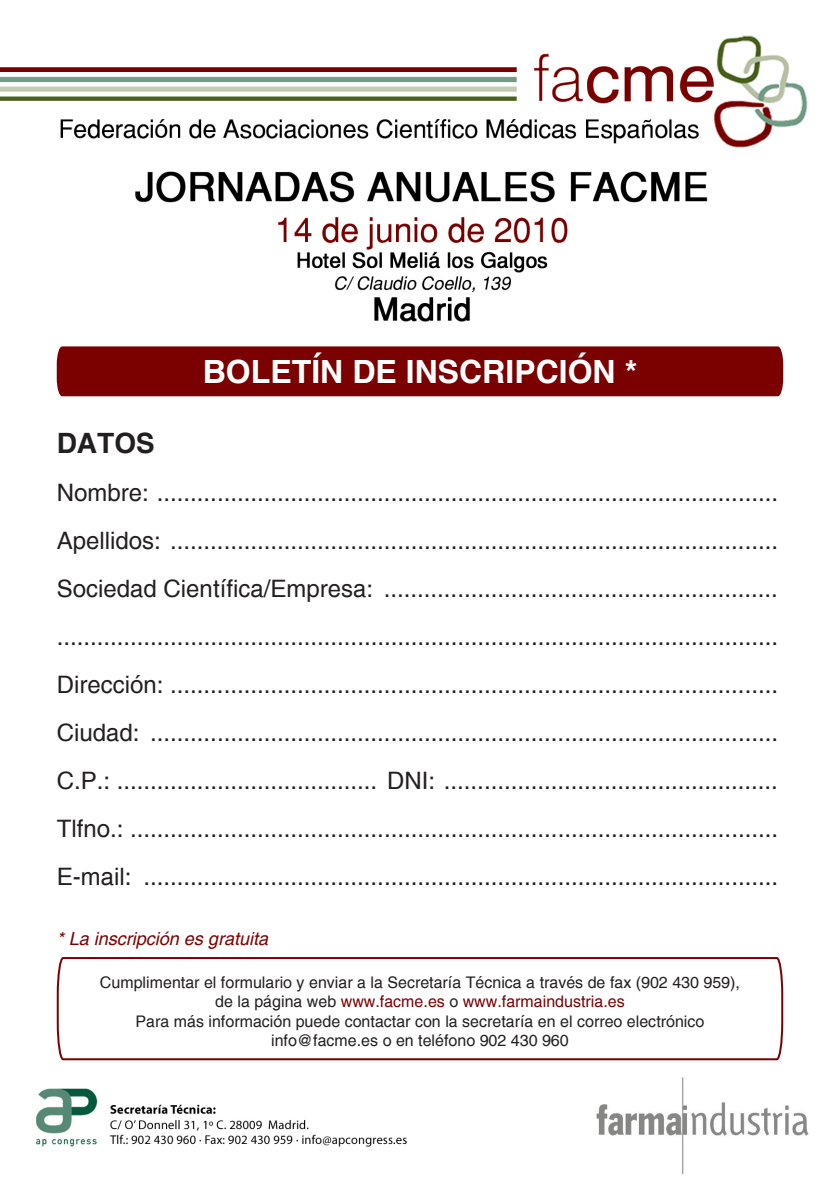
<style>
.page{position:relative;width:840px;height:1191px;background:#fff}
.page>*{position:absolute;margin:0;border:0;box-sizing:border-box;transform-origin:0 0}
.t1{font:700 32px "Helvetica";color:#fff}
.t2{font:700 28px "Helvetica";color:#231f20}
.t3{font:24px "Helvetica";color:#231f20}
.t4{font:italic 18px "Helvetica";color:#7b0100}
.t5{font:16px "Helvetica";color:#231f20}
.t6{font:16px "Helvetica";color:#7b0100}
.s1{color:#231f20}
</style>
<div class="page">
<img style="left:0;top:35px;width:809px;height:1139px">
<div style="left:57px;top:346px;width:725px;height:50px;background:#7b0100"></div>
<svg style="left:56px;top:956px;width:727px;height:105px"></svg>
<p class="t1" style="left:203px;top:352px;width:435px">BOLETÍN DE INSCRIPCIÓN *</p>
<p class="t2" style="left:57px;top:426px;width:99px">DATOS</p>
<p class="t3" style="left:57px;top:478px;width:722px">Nombre: .............................................................................................</p>
<p class="t3" style="left:57px;top:526px;width:722px">Apellidos: ...........................................................................................</p>
<p class="t3" style="left:57px;top:574px;width:722px">Sociedad Científica/Empresa: ...........................................................</p>
<p class="t3" style="left:57px;top:622px;width:722px">............................................................................................................</p>
<p class="t3" style="left:57px;top:670px;width:722px">Dirección: ...........................................................................................</p>
<p class="t3" style="left:57px;top:718px;width:722px">Ciudad: ..............................................................................................</p>
<p class="t3" style="left:57px;top:766px;width:722px">C.P.: ....................................... DNI: ..................................................</p>
<p class="t3" style="left:57px;top:814px;width:722px">Tlfno.: .................................................................................................</p>
<p class="t3" style="left:57px;top:862px;width:722px">E-mail: ...............................................................................................</p>
<p class="t4" style="left:57px;top:928px;width:213px">* La inscripción es gratuita</p>
<p class="t5" style="left:100px;top:973px;width:641px">Cumplimentar el formulario y enviar a la Secretaría Técnica a través de fax (902 430 959),</p>
<p class="t6" style="left:215px;top:992px;width:411px"><span class="s1">de la página web</span> www.facme.es <span class="s1">o</span> www.farmaindustria.es</p>
<p class="t5" style="left:135px;top:1011px;width:570px">Para más información puede contactar con la secretaría en el correo electrónico</p>
<p class="t5" style="left:271px;top:1031px;width:299px">info@facme.es o en teléfono 902 430 960</p>
</div>
